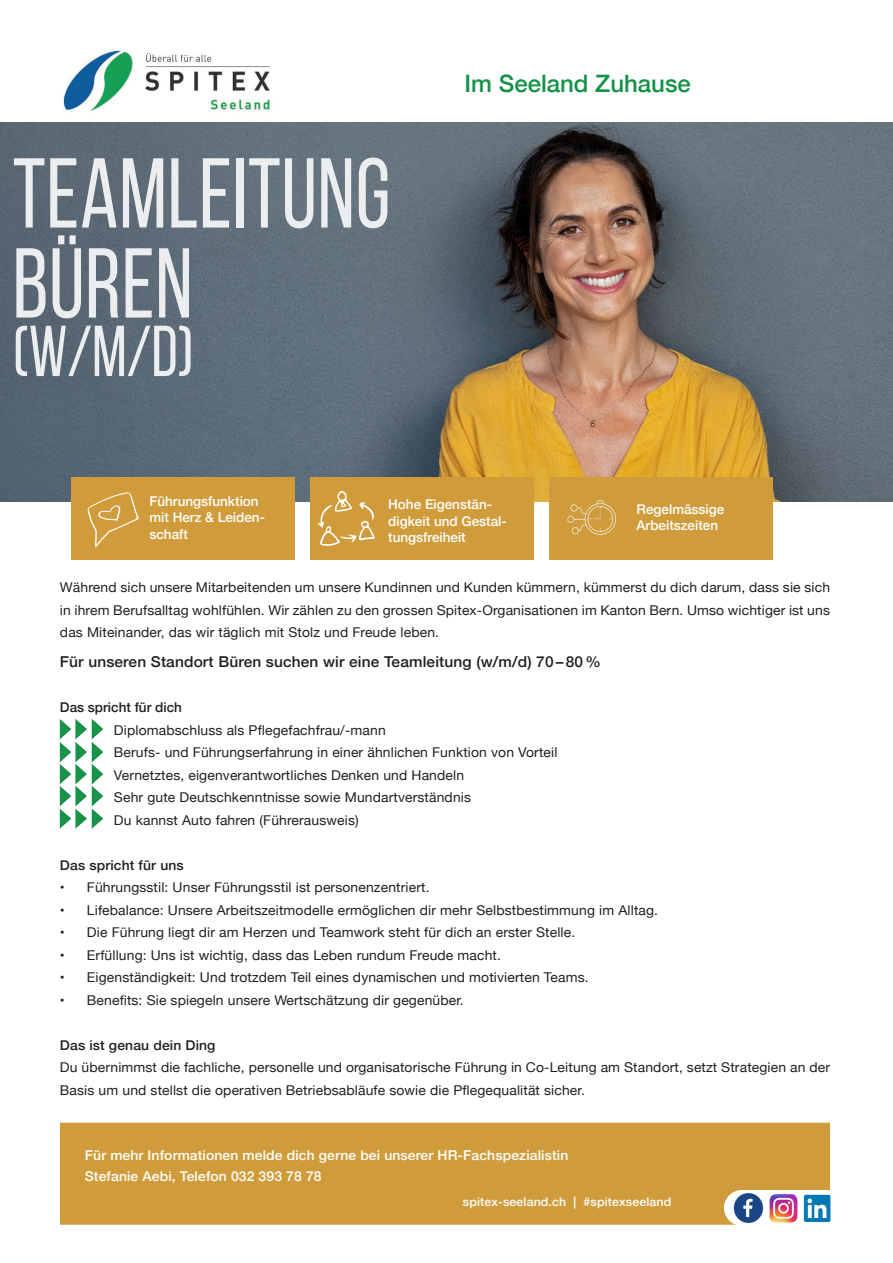
<style>
.page{position:relative;width:893px;height:1263px;background:#fff}
.page>*{position:absolute;margin:0;border:0;box-sizing:border-box;transform-origin:0 0}
.t1{font:99px "Bebas Neue";letter-spacing:.01em;color:#ecedef;scale:.92 1}
.t2{font:72px "Bebas Neue";color:#ecedef;scale:.92 1}
.t3{font:500 24px "Helvetica Neue";color:#159247}
.t4{font:500 15px "Helvetica Neue";letter-spacing:.01em;color:#231f20}
.t5{font:13.5px/22.5px "Helvetica Neue";letter-spacing:.01em;color:#231f20;text-align:justify}
.t6{font:500 13.5px/16.2px "Helvetica Neue";color:#fff}
.t7{font:500 13.5px "Helvetica Neue";letter-spacing:.01em;color:#231f20}
.t8{font:500 12px "Helvetica Neue";letter-spacing:.01em;color:#fff}
</style>
<div class="page">
<img style="left:0;top:122px;width:893px;height:379px">
<img style="left:64px;top:51px;width:206px;height:61px">
<div style="left:60px;top:1123px;width:770px;height:102px;background:#d09c3b;border:2px solid #d09c3b"></div>
<img style="left:724px;top:1190px;width:120px;height:36px;border-radius:18px">
<div style="left:71px;top:477px;width:224px;height:82px;background:#d09c3b"></div>
<div style="left:310px;top:477px;width:223px;height:82px;background:#d09c3b"></div>
<div style="left:549px;top:477px;width:223px;height:82px;background:#d09c3b"></div>
<svg style="left:87px;top:492px;width:52px;height:55px"></svg>
<svg style="left:318px;top:491px;width:57px;height:55px"></svg>
<img style="left:59px;top:718px;width:45px;height:17px">
<img style="left:59px;top:735px;width:45px;height:22px">
<img style="left:59px;top:757px;width:45px;height:22px">
<img style="left:59px;top:779px;width:45px;height:23px">
<img style="left:59px;top:802px;width:45px;height:27px">
<img style="left:567px;top:500px;width:49px;height:35px">
<p class="t1" style="left:13px;top:140px;width:412px">TEAMLEITUNG</p>
<p class="t1" style="left:13px;top:230px;width:197px">BÜREN</p>
<p class="t2" style="left:13px;top:312px;width:198px">(W/M/D)</p>
<p class="t3" style="left:465px;top:65px;width:228px">Im Seeland Zuhause</p>
<p class="t6" style="left:149px;top:492px;width:117px">Führungsfunktion mit Herz &amp; Leiden&shy;schaft</p>
<p class="t6" style="left:637px;top:500px;width:89px">Regelmässige<br>Arbeitszeiten</p>
<p class="t6" style="left:388px;top:495px;width:120px">Hohe Eigenstän&shy;digkeit und Gestal&shy;tungsfreiheit</p>
<p class="t5" style="left:60px;top:577px;width:772px">Während sich unsere Mitarbeitenden um unsere Kundinnen und Kunden kümmern, kümmerst du dich darum, dass sie sich in ihrem Berufsalltag wohlfühlen. Wir zählen zu den grossen Spitex-Organisationen im Kanton Bern. Umso wichtiger ist uns das Miteinander, das wir täglich mit Stolz und Freude leben.</p>
<p class="t4" style="left:60px;top:650px;width:542px">Für unseren Standort Büren suchen wir eine Teamleitung (w/m/d) 70 – 80%</p>
<p class="t7" style="left:60px;top:696px;width:124px">Das spricht für dich</p>
<p class="t5" style="left:114px;top:719px;width:273px">Diplomabschluss als Pflegefachfrau/-mann</p>
<p class="t5" style="left:114px;top:742px;width:445px">Berufs- und Führungserfahrung in einer ähnlichen Funktion von Vorteil</p>
<p class="t5" style="left:114px;top:764px;width:352px">Vernetztes, eigenverantwortliches Denken und Handeln</p>
<p class="t5" style="left:114px;top:787px;width:359px">Sehr gute Deutschkenntnisse sowie Mundartverständnis</p>
<p class="t5" style="left:114px;top:809px;width:246px">Du kannst Auto fahren (Führerausweis)</p>
<p class="t7" style="left:60px;top:854px;width:125px">Das spricht für uns</p>
<p class="t5" style="left:60px;top:877px;width:371px">• Führungsstil: Unser Führungsstil ist personenzentriert.</p>
<p class="t5" style="left:60px;top:899px;width:600px">• Lifebalance: Unsere Arbeitszeitmodelle ermöglichen dir mehr Selbstbestimmung im Alltag.</p>
<p class="t5" style="left:60px;top:922px;width:517px">• Die Führung liegt dir am Herzen und Teamwork steht für dich an erster Stelle.</p>
<p class="t5" style="left:60px;top:944px;width:443px">• Erfüllung: Uns ist wichtig, dass das Leben rundum Freude macht.</p>
<p class="t5" style="left:60px;top:967px;width:530px">• Eigenständigkeit: Und trotzdem Teil eines dynamischen und motivierten Teams.</p>
<p class="t5" style="left:60px;top:989px;width:405px">• Benefits: Sie spiegeln unsere Wertschätzung dir gegenüber.</p>
<p class="t7" style="left:60px;top:1034px;width:157px">Das ist genau dein Ding</p>
<p class="t5" style="left:60px;top:1057px;width:772px">Du übernimmst die fachliche, personelle und organisatorische Führung in Co-Leitung am Standort, setzt Strategien an der<br>Basis um und stellst die operativen Betriebsabläufe sowie die Pflegequalität sicher.</p>
<p class="t6" style="left:85px;top:1146px;width:485px">Für mehr Informationen melde dich gerne bei unserer HR-Fachspezialistin</p>
<p class="t6" style="left:85px;top:1167px;width:238px">Stefanie Aebi, Telefon 032 393 78 78</p>
<p class="t8" style="left:463px;top:1192px;width:210px">spitex-seeland.ch | #spitexseeland</p>
</div>
